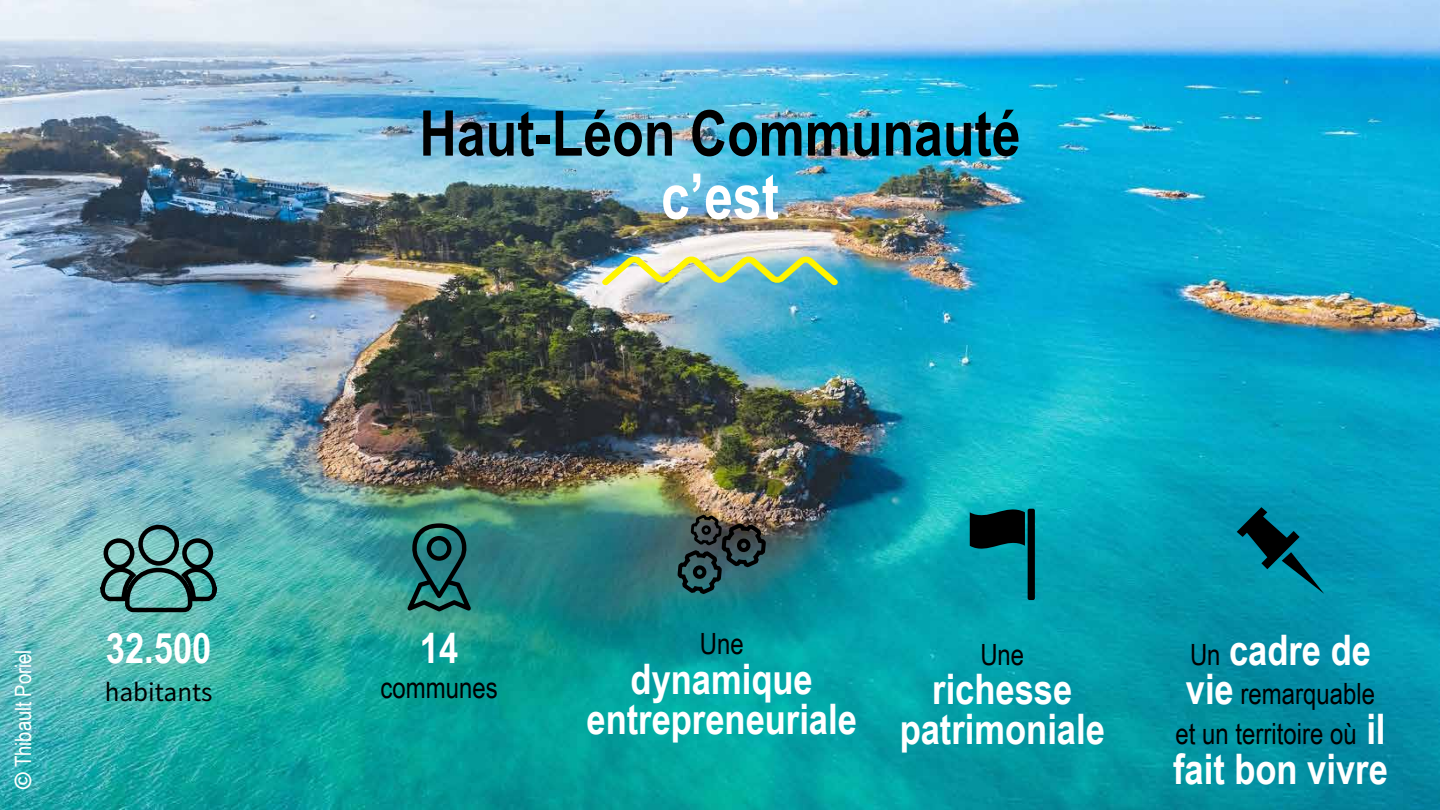
<style>
.page{position:relative;width:1440px;height:810px;background:#fff}
.page>*{position:absolute;margin:0;border:0;box-sizing:border-box;transform-origin:0 0}
.t1{font:700 63.15px "Arial Narrow";color:#000}
.t2{font:700 63.15px "Arial Narrow";color:#fff}
.t3{font:700 42.08px/39.8px "Arial Narrow";color:#fff;text-align:center}
.t4{font:29.25px/39.8px "Arial Narrow";color:#000;text-align:center}
.t5{font:27px "Source Sans Pro";color:#000}
.t6{font:22.5px "Arial Narrow";color:#fff}
.s1{font-family:"Arial";font-weight:700}
.s2{font-weight:400;font-size:29.25px;color:#000}
.s3{font-weight:700;font-size:42.08px;color:#fff}
</style>
<div class="page">
<img style="left:0;top:0;width:1440px;height:810px">
<svg style="left:407px;top:523px;width:64px;height:88px;background:#206261"></svg>
<img style="left:675px;top:513px;width:93px;height:84px">
<div style="left:138px;top:525px;width:41px;height:41px;border:4px solid #000;border-radius:18px"></div>
<div style="left:182px;top:538px;width:31px;height:31px;border:4px solid #000;border-radius:13px"></div>
<div style="left:104px;top:538px;width:30px;height:31px;border:4px solid #000;border-radius:13px"></div>
<svg style="left:98px;top:565px;width:121px;height:49px;background:#4f8b87"></svg>
<img style="left:602px;top:256px;width:236px;height:29px">
<svg style="left:1237px;top:507px;width:87px;height:87px;background:#027286"></svg>
<svg style="left:970px;top:502px;width:55px;height:54px;background:#024246"></svg>
<div style="left:1028px;top:509px;width:7px;height:91px;background:#000;border-radius:2px"></div>
<p class="t6" style="left:7px;top:789px;width:141px;rotate:-90deg"><span class="s1">©</span> Thibault Poriel</p>
<p class="t3" style="left:106px;top:627px;width:107px">32.500</p>
<p class="t5" style="left:105px;top:675px;width:109px">habitants</p>
<h1 class="t1" style="left:419px;top:86px;width:603px">Haut-Léon Communauté</h1>
<h1 class="t2" style="left:661px;top:149px;width:119px">c’est</h1>
<p class="t3" style="left:420px;top:627px;width:40px">14</p>
<p class="t4" style="left:381px;top:667px;width:119px">communes</p>
<p class="t4" style="left:700px;top:623px;width:45px">Une</p>
<p class="t3" style="left:587px;top:657px;width:272px">dynamique entrepreneuriale</p>
<p class="t4" style="left:980px;top:633px;width:45px">Une</p>
<p class="t3" style="left:900px;top:668px;width:207px">richesse patrimoniale</p>
<p class="t3" style="left:1190px;top:628px;width:182px"><span class="s2">Un</span> cadre de</p>
<p class="t4" style="left:1175px;top:673px;width:212px"><span class="s3">vie</span> remarquable et un territoire où <span class="s3">il</span></p>
<p class="t3" style="left:1173px;top:747px;width:216px">fait bon vivre</p>
</div>
